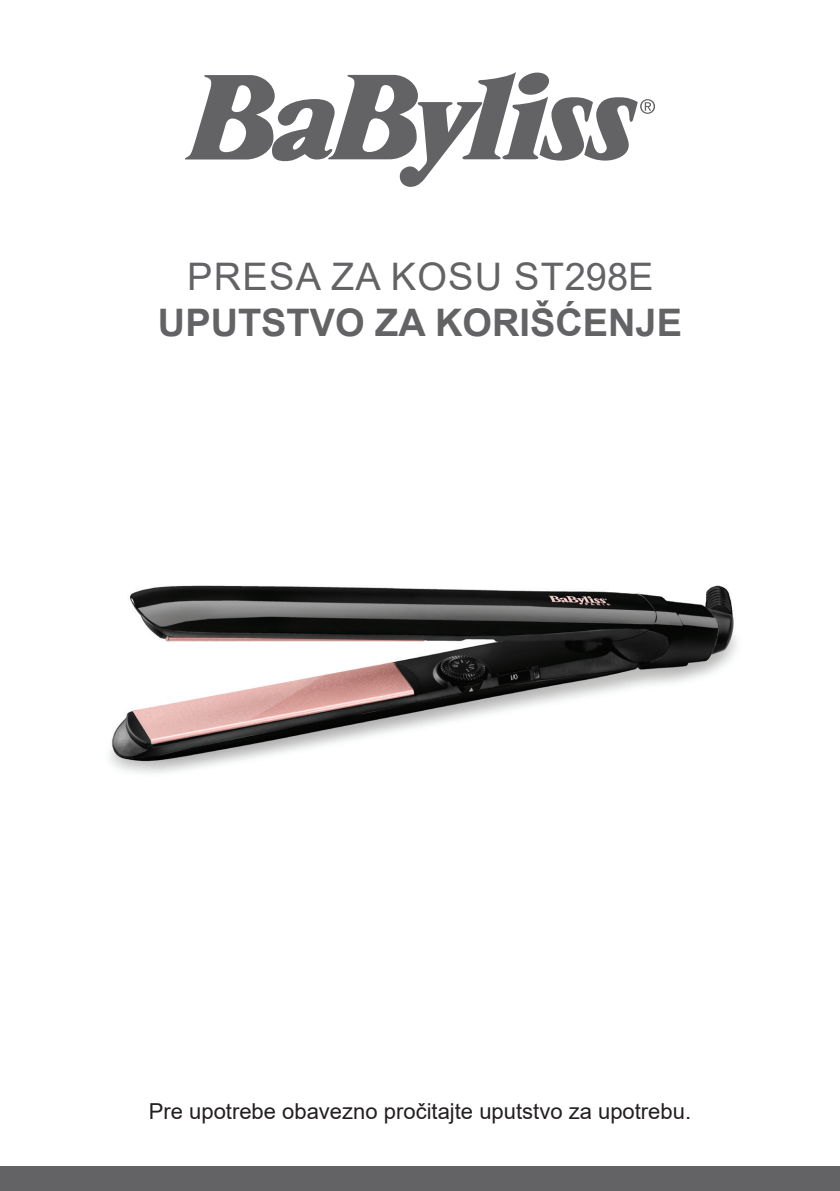
<style>
.page{position:relative;width:840px;height:1191px;background:#fff}
.page>*{position:absolute;margin:0;border:0;box-sizing:border-box;transform-origin:0 0}
.t1{font:700 38px "Arial";color:#636366}
.t2{font:38px "Arial";letter-spacing:.035em;color:#636366}
.t3{font:22px "Arial";color:#231f20}
</style>
<div class="page">
<div style="left:0;top:1166px;width:839px;height:25px;background:#636366"></div>
<svg style="left:185px;top:72px;width:469px;height:115px"></svg>
<img style="left:109px;top:585px;width:629px;height:189px">
<p class="t2" style="left:187px;top:251px;width:467px">PRESA ZA KOSU ST298E</p>
<p class="t1" style="left:158px;top:296px;width:525px">UPUTSTVO ZA KORIŠĆENJE</p>
<p class="t3" style="left:149px;top:1096px;width:543px">Pre upotrebe obavezno pročitajte uputstvo za upotrebu.</p>
</div>
